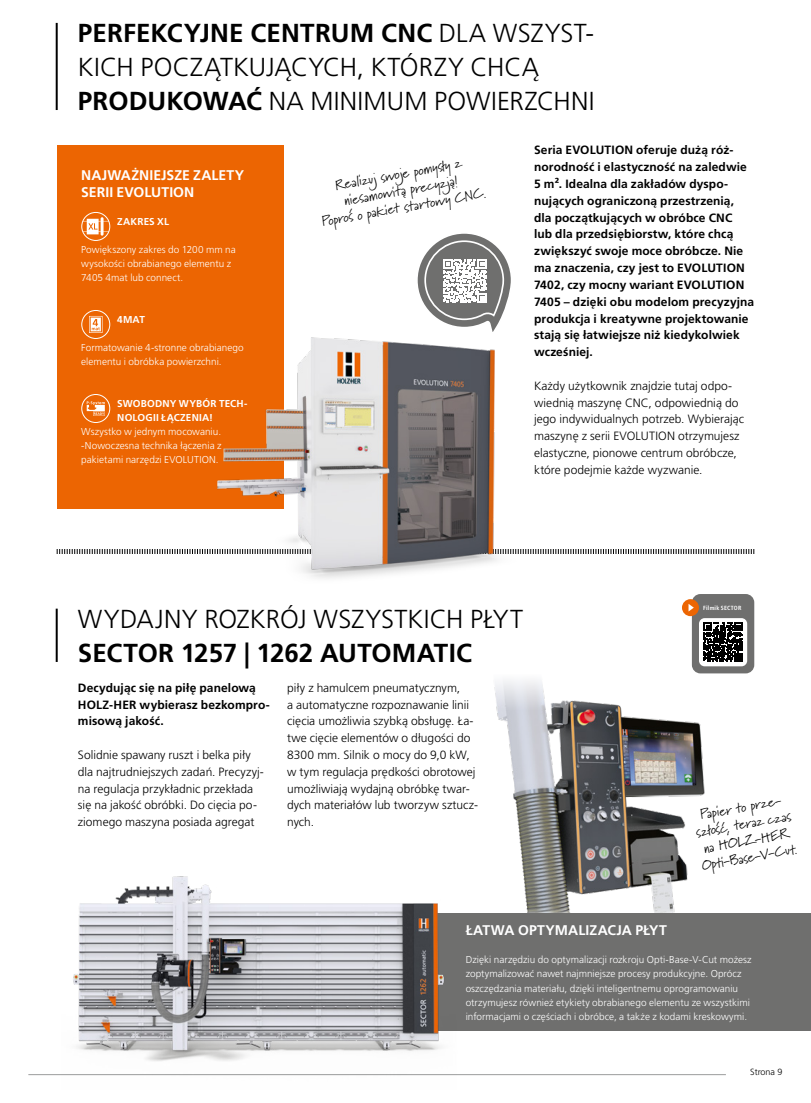
<style>
.page{position:relative;width:811px;height:1103px;background:#fff}
.page>*{position:absolute;margin:0;border:0;box-sizing:border-box;transform-origin:0 0}
.t1{font:300 26px/33.8px "Frutiger LT Pro";letter-spacing:.005em;color:#000}
.t2{font:700 26px "Frutiger LT Pro";color:#000}
.t3{font:14px/16.8px "Marydale";color:#000;text-align:center}
.t4{font:700 14px/16.8px "Frutiger LT Pro";letter-spacing:.005em;color:#fff}
.t5{font:300 12px/16.8px "Frutiger LT Pro";color:#000}
.t6{font:700 12px/16.8px "Frutiger LT Pro";letter-spacing:.01em;color:#000}
.t7{font:300 10px/14px "Frutiger LT Pro";letter-spacing:.005em;color:#fff}
.t8{font:700 10px/14px "Frutiger LT Pro";letter-spacing:.015em;color:#fff}
.t9{font:300 9px "Frutiger LT Pro";color:#000}
.t10{font:700 condensed 6px "Frutiger LT Pro";letter-spacing:.035em;color:#fff}
.s1{font-weight:700}
</style>
<div class="page">
<img style="left:494px;top:680px;width:211px;height:228px">
<div style="left:57px;top:145px;width:226px;height:364px;background:#ec6502"></div>
<svg style="left:56px;top:549px;width:698px;height:5px"></svg>
<div style="left:336px;top:908px;width:475px;height:128px;background:#fff;opacity:.75"></div>
<div style="left:342px;top:913px;width:469px;height:117px;background:#6f6f6e"></div>
<hr style="left:28px;top:1074px;width:698px;height:1px;background:#9c9d9d">
<div style="left:692px;top:594px;width:62px;height:79px;background:#6f6f6e;border-radius:9px"></div>
<div style="left:699px;top:618px;width:48px;height:48px;background:#fff;border-radius:6px"></div>
<svg style="left:703px;top:623px;width:39px;height:38px"></svg>
<div style="left:682px;top:599px;width:17px;height:17px;background:#ec6502;border-radius:50%"></div>
<svg style="left:688px;top:604px;width:6px;height:7px"></svg>
<svg style="left:417px;top:233px;width:94px;height:99px"></svg>
<hr style="left:56px;top:23px;width:2px;height:87px;background:#000">
<svg style="left:82px;top:212px;width:28px;height:28px"></svg>
<hr style="left:101px;top:217px;width:3px;height:19px;background:#fff">
<svg style="left:83px;top:219px;width:27px;height:15px"></svg>
<div style="left:81px;top:212px;width:29px;height:29px;border:1px solid #fff;border-radius:50%"></div>
<svg style="left:82px;top:310px;width:28px;height:28px"></svg>
<svg style="left:89px;top:316px;width:13px;height:17px"></svg>
<div style="left:81px;top:310px;width:29px;height:29px;border:1px solid #fff;border-radius:50%"></div>
<svg style="left:82px;top:394px;width:28px;height:28px"></svg>
<svg style="left:87px;top:401px;width:18px;height:15px"></svg>
<div style="left:81px;top:394px;width:29px;height:29px;border:1px solid #fff;border-radius:50%"></div>
<hr style="left:56px;top:608px;width:2px;height:54px;background:#000">
<img style="left:212px;top:334px;width:330px;height:245px">
<img style="left:33px;top:876px;width:434px;height:200px">
<h1 class="t1" style="left:78px;top:17px;width:518px"><span class="s1">PERFEKCYJNE CENTRUM CNC</span> DLA WSZYST-<br>KICH POCZĄTKUJĄCYCH, KTÓRZY CHCĄ<br><span class="s1">PRODUKOWAĆ</span> NA MINIMUM POWIERZCHNI</h1>
<p class="t6" style="left:534px;top:142px;width:222px">Seria EVOLUTION oferuje dużą róż&shy;norodność i elastyczność na zaledwie 5 m². Idealna dla zakładów dyspo&shy;nujących ograniczoną przestrzenią, dla początkujących w obróbce CNC<br>lub dla przedsiębiorstw, które chcą zwiększyć swoje moce obróbcze. Nie ma znaczenia, czy jest to EVOLUTION 7402, czy mocny wariant EVOLUTION 7405 – dzięki obu modelom precyzyjna produkcja i kreatywne projektowanie stają się łatwiejsze niż kiedykolwiek wcześniej.</p>
<p class="t5" style="left:534px;top:377px;width:211px">Każdy użytkownik znajdzie tutaj odpo&shy;wiednią maszynę CNC, odpowiednią do jego indywidualnych potrzeb. Wybierając maszynę z serii EVOLUTION otrzymujesz elastyczne, pionowe centrum obróbcze, które podejmie każde wyzwanie.</p>
<p class="t3" style="left:315px;top:180px;width:168px;rotate:-10deg">Realizuj swoje pomysły z niesamowitą precyzją!<br>Poproś o pakiet startowy CNC.</p>
<p class="t4" style="left:81px;top:167px;width:164px">NAJWAŻNIEJSZE ZALETY<br>SERII EVOLUTION</p>
<p class="t8" style="left:117px;top:214px;width:53px">ZAKRES XL</p>
<p class="t7" style="left:81px;top:242px;width:156px">Powiększony zakres do 1200 mm na wysokości obrabianego elementu z<br>7405 4mat lub connect.</p>
<p class="t8" style="left:117px;top:312px;width:29px">4MAT</p>
<p class="t7" style="left:81px;top:340px;width:164px">Formatowanie 4-stronne obrabianego elementu i obróbka powierzchni.</p>
<p class="t8" style="left:117px;top:396px;width:132px">SWOBODNY WYBÓR TECH-<br>NOLOGII ŁĄCZENIA!</p>
<p class="t7" style="left:81px;top:424px;width:142px;text-align:justify">Wszystko w jednym mocowaniu. -Nowoczesna technika łączenia z pakietami narzędzi EVOLUTION.</p>
<h1 class="t1" style="left:78px;top:602px;width:446px">WYDAJNY ROZKRÓJ WSZYSTKICH PŁYT</h1>
<h1 class="t2" style="left:78px;top:637px;width:396px">SECTOR 1257 | 1262 AUTOMATIC</h1>
<p class="t6" style="left:78px;top:679px;width:193px">Decydując się na piłę panelową<br>HOLZ-HER wybierasz bezkompro&shy;misową jakość.</p>
<p class="t5" style="left:78px;top:746px;width:187px">Solidnie spawany ruszt i belka piły dla najtrudniejszych zadań. Precyzyj&shy;na regulacja przykładnic przekłada się na jakość obróbki. Do cięcia po&shy;ziomego maszyna posiada agregat</p>
<p class="t5" style="left:287px;top:679px;width:192px">piły z hamulcem pneumatycznym,<br>a automatyczne rozpoznawanie linii cięcia umożliwia szybką obsługę. Ła&shy;twe cięcie elementów o długości do<br>8300 mm. Silnik o mocy do 9,0 kW, w tym regulacja prędkości obrotowej umożliwiają wydajną obróbkę twar&shy;dych materiałów lub tworzyw sztucz&shy;nych.</p>
<p class="t10" style="left:703px;top:604px;width:40px">Filmik SECTOR</p>
<p class="t3" style="left:691px;top:807px;width:98px;rotate:-10deg">Papier to prze&shy;szłość, teraz czas na HOLZ-HER<br>Opti -Base-V-Cut.</p>
<p class="t4" style="left:466px;top:922px;width:203px">ŁATWA OPTYMALIZACJA PŁYT</p>
<p class="t7" style="left:466px;top:953px;width:287px">Dzięki narzędziu do optymalizacji rozkroju Opti-Base-V-Cut możesz zoptymalizować nawet najmniejsze procesy produkcyjne. Oprócz oszczędzania materiału, dzięki inteligentnemu oprogramowaniu otrzymujesz również etykiety obrabianego elementu ze wszystkimi informacjami o częściach i obróbce, a także z kodami kreskowymi.</p>
<p class="t9" style="left:750px;top:1066px;width:34px">Strona 9</p>
</div>
